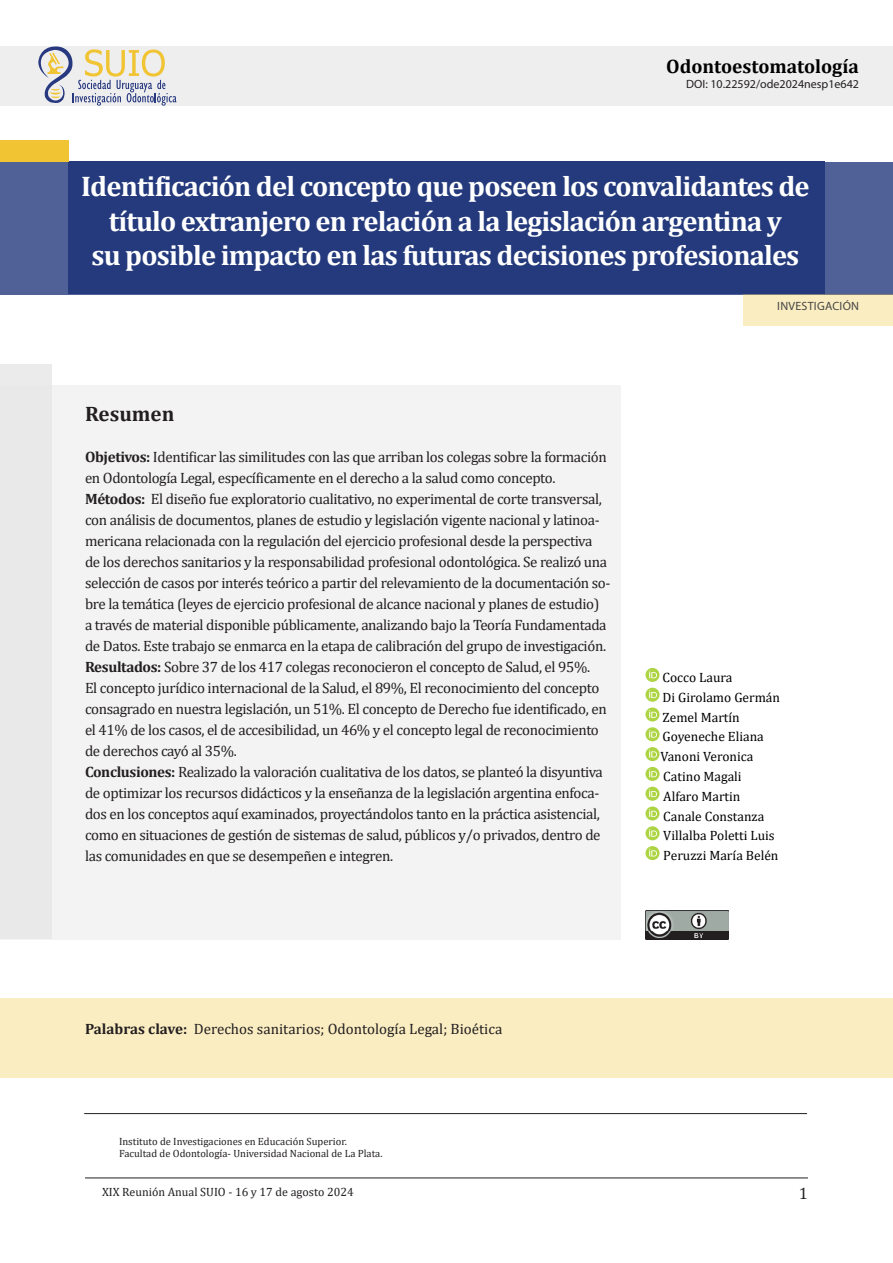
<style>
.page{position:relative;width:893px;height:1263px;background:#fff}
.page>*{position:absolute;margin:0;border:0;box-sizing:border-box;transform-origin:0 0}
.t1{font:700 28.5px "Cambria";letter-spacing:-.03em;color:#fff}
.t2{font:700 21px "Cambria";color:#231f20}
.t3{font:700 19.5px "Cambria";color:#000}
.t4{font:16.5px "Cambria";color:#231f20}
.t5{font:15px/21px "Cambria";letter-spacing:-.025em;color:#231f20}
.t6{font:15px "Cambria";color:#231f20}
.t7{font:13.5px "Cambria";color:#000}
.t8{font:12px "Cambria";color:#231f20}
.t9{font:12px "Myriad Pro";color:#231f20}
.t10{font:12px "Myriad Pro";letter-spacing:.02em;color:#474646}
.t11{font:10.5px "Cambria";color:#231f20}
.s1{font-weight:700}
</style>
<div class="page">
<div style="left:0;top:999px;width:893px;height:79px;background:#faedc2"></div>
<div style="left:0;top:385px;width:621px;height:554px;background:#f3f3f3"></div>
<hr style="left:85px;top:1177px;width:723px;height:1px;background:#231f20">
<hr style="left:84px;top:1113px;width:723px;height:1px;background:#231f20">
<svg style="left:645px;top:668px;width:14px;height:14px"></svg>
<svg style="left:645px;top:688px;width:14px;height:33px"></svg>
<svg style="left:645px;top:727px;width:14px;height:14px"></svg>
<div style="left:0;top:47px;width:893px;height:59px;background:#eee"></div>
<img style="left:645px;top:910px;width:83px;height:29px">
<div style="left:0;top:364px;width:51px;height:575px;background:#e7e7e8"></div>
<svg style="left:38px;top:46px;width:139px;height:60px"></svg>
<svg style="left:0;top:162px;width:893px;height:133px;background:#2a4080"></svg>
<div style="left:744px;top:294px;width:149px;height:31px;background:#faedc2"></div>
<div style="left:0;top:140px;width:68px;height:21px;background:#f1c434"></div>
<svg style="left:645px;top:747px;width:14px;height:14px"></svg>
<svg style="left:645px;top:767px;width:14px;height:14px"></svg>
<svg style="left:645px;top:787px;width:14px;height:33px"></svg>
<svg style="left:645px;top:826px;width:14px;height:14px"></svg>
<svg style="left:645px;top:846px;width:14px;height:14px"></svg>
<p class="t3" style="left:666px;top:52px;width:194px">Odontoestomatología</p>
<p class="t9" style="left:686px;top:76px;width:174px">DOI: 10.22592/ode2024nesp1e642</p>
<p class="t1" style="left:81px;top:166px;width:730px">Identificación del concepto que poseen los convalidantes de</p>
<p class="t1" style="left:109px;top:201px;width:674px">título extranjero en relación a la legislación argentina y</p>
<p class="t1" style="left:92px;top:235px;width:709px">su posible impacto en las futuras decisiones profesionales</p>
<p class="t10" style="left:777px;top:299px;width:83px">INVESTIGACIÓN</p>
<p class="t2" style="left:85px;top:399px;width:91px">Resumen</p>
<p class="t5" style="left:85px;top:446px;width:523px"><span class="s1">Objetivos:</span> Identificar las similitudes con las que arriban los colegas sobre la formación en Odontología Legal, específicamente en el derecho a la salud como concepto.</p>
<p class="t5" style="left:85px;top:488px;width:527px"><span class="s1">Métodos:</span> El diseño fue exploratorio cualitativo, no experimental de corte transversal, con análisis de documentos, planes de estudio y legislación vigente nacional y latinoa&shy;mericana relacionada con la regulación del ejercicio profesional desde la perspectiva de los derechos sanitarios y la responsabilidad profesional odontológica. Se realizó una selección de casos por interés teórico a partir del relevamiento de la documentación so&shy;bre la temática (leyes de ejercicio profesional de alcance nacional y planes de estudio) a través de material disponible públicamente, analizando bajo la Teoría Fundamentada de Datos. Este trabajo se enmarca en la etapa de calibración del grupo de investigación.</p>
<p class="t5" style="left:85px;top:656px;width:523px"><span class="s1">Resultados:</span> Sobre 37 de los 417 colegas reconocieron el concepto de Salud, el 95%.<br>El concepto jurídico internacional de la Salud, el 89%, El reconocimiento del concepto consagrado en nuestra legislación, un 51%. El concepto de Derecho fue identificado, en el 41% de los casos, el de accesibilidad, un 46% y el concepto legal de reconocimiento de derechos cayó al 35%.</p>
<p class="t5" style="left:85px;top:761px;width:519px"><span class="s1">Conclusiones:</span> Realizado la valoración cualitativa de los datos, se planteó la disyuntiva de optimizar los recursos didácticos y la enseñanza de la legislación argentina enfoca&shy;dos en los conceptos aquí examinados, proyectándolos tanto en la práctica asistencial, como en situaciones de gestión de sistemas de salud, públicos y/o privados, dentro de las comunidades en que se desempeñen e integren.</p>
<p class="t7" style="left:662px;top:669px;width:72px">Cocco Laura</p>
<p class="t7" style="left:662px;top:689px;width:119px">Di Girolamo Germán</p>
<p class="t7" style="left:662px;top:709px;width:79px">Zemel Martín</p>
<p class="t7" style="left:662px;top:729px;width:103px">Goyeneche Eliana</p>
<p class="t7" style="left:660px;top:748px;width:95px">Vanoni Veronica</p>
<p class="t7" style="left:663px;top:768px;width:80px">Catino Magali</p>
<p class="t7" style="left:663px;top:788px;width:79px">Alfaro Martin</p>
<p class="t7" style="left:663px;top:808px;width:103px">Canale Constanza</p>
<p class="t7" style="left:663px;top:828px;width:113px">Villalba Poletti Luis</p>
<p class="t7" style="left:663px;top:847px;width:117px">Peruzzi María Belén</p>
<p class="t6" style="left:85px;top:1020px;width:419px"><span class="s1">Palabras clave:</span> Derechos sanitarios; Odontología Legal; Bioética</p>
<p class="t11" style="left:119px;top:1135px;width:229px">Instituto de Investigaciones en Educación Superior.</p>
<p class="t11" style="left:119px;top:1147px;width:265px">Facultad de Odontología- Universidad Nacional de La Plata.</p>
<p class="t8" style="left:102px;top:1184px;width:253px">XIX Reunión Anual SUIO - 16 y 17 de agosto 2024</p>
<p class="t4" style="left:799px;top:1184px;width:11px">1</p>
</div>
